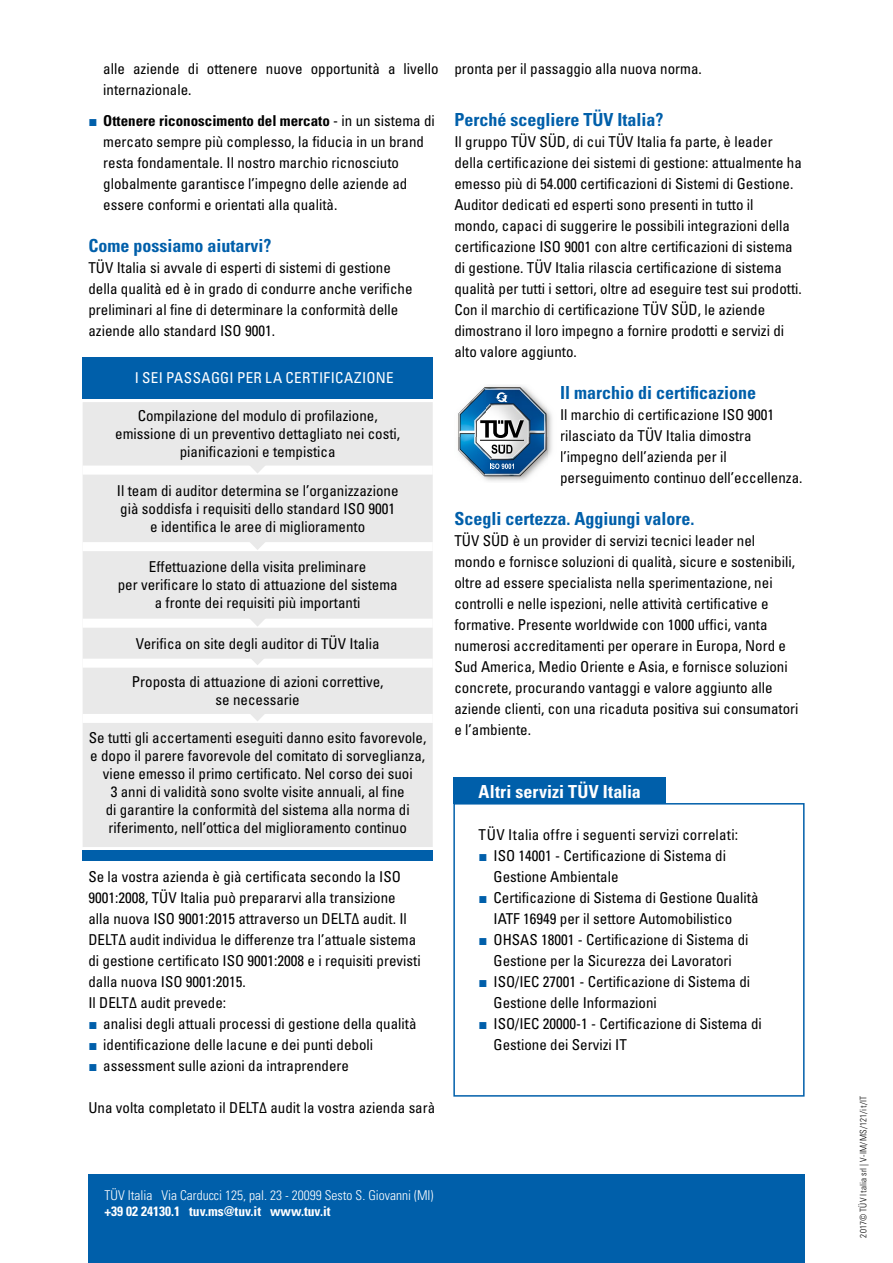
<style>
.page{position:relative;width:893px;height:1263px;background:#fff}
.page>*{position:absolute;margin:0;border:0;box-sizing:border-box;transform-origin:0 0}
.t1{font:700 condensed 18px "Univers LT Std";color:#005faa}
.t2{font:700 condensed 18px "Univers LT Std";letter-spacing:.005em;color:#fff}
.t3{font:condensed 15px/21px "Univers LT Std";color:#000}
.t4{font:condensed 15px "Univers LT Std";letter-spacing:.025em;color:#fff}
.t5{font:300 condensed 13.5px "Univers LT Std";color:#fff}
.t6{font:700 condensed 13.5px "Univers LT Std";color:#fff}
.t7{font:300 condensed 9px "Univers LT Std";letter-spacing:.025em;color:#000}
.s1{font-family:"Arial";font-stretch:normal;color:#005faa}
.s2{font-weight:700}
</style>
<div class="page">
<div style="left:88px;top:1174px;width:717px;height:89px;background:#005faa"></div>
<div style="left:83px;top:357px;width:350px;height:41px;background:#005faa"></div>
<div style="left:83px;top:402px;width:350px;height:445px;background:#e9e9e9"></div>
<div style="left:83px;top:466px;width:350px;height:9px;background:#fff"></div>
<div style="left:83px;top:542px;width:350px;height:9px;background:#fff"></div>
<div style="left:83px;top:619px;width:350px;height:9px;background:#fff"></div>
<div style="left:83px;top:659px;width:350px;height:9px;background:#fff"></div>
<div style="left:83px;top:714px;width:350px;height:9px;background:#fff"></div>
<svg style="left:245px;top:461px;width:25px;height:12px"></svg>
<svg style="left:245px;top:537px;width:25px;height:13px"></svg>
<svg style="left:245px;top:614px;width:25px;height:12px"></svg>
<svg style="left:245px;top:653px;width:25px;height:12px"></svg>
<svg style="left:245px;top:709px;width:25px;height:12px"></svg>
<div style="left:83px;top:850px;width:350px;height:11px;background:#005faa"></div>
<img style="left:458px;top:385px;width:94px;height:96px">
<svg style="left:479px;top:420px;width:45px;height:34px"></svg>
<svg style="left:495px;top:392px;width:13px;height:10px"></svg>
<svg style="left:490px;top:463px;width:24px;height:6px"></svg>
<div style="left:453px;top:803px;width:352px;height:294px;border:2px solid #005faa"></div>
<div style="left:453px;top:777px;width:213px;height:27px;background:#005faa"></div>
<p class="t3" style="left:103px;top:58px;width:337px">alle aziende di ottenere nuove opportunità a livello internazionale.</p>
<p class="t3" style="left:103px;top:110px;width:333px;text-indent:-15px"><span class="s1">■</span> <span class="s2">Ottenere riconoscimento del mercato</span> - in un sistema di mercato sempre più complesso, la fiducia in un brand resta fondamentale. Il nostro marchio ricnosciuto globalmente garantisce l’impegno delle aziende ad essere conformi e orientati alla qualità.</p>
<p class="t1" style="left:88px;top:235px;width:184px">Come possiamo aiutarvi?</p>
<p class="t3" style="left:88px;top:257px;width:326px">TÜV Italia si avvale di esperti di sistemi di gestione della qualità ed è in grado di condurre anche verifiche preliminari al fine di determinare la conformità delle aziende allo standard ISO 9001.</p>
<p class="t4" style="left:135px;top:368px;width:260px">I SEI PASSAGGI PER LA CERTIFICAZIONE</p>
<p class="t3" style="left:115px;top:407px;width:286px;line-height:18px;text-align:center">Compilazione del modulo di profilazione, emissione di un preventivo dettagliato nei costi, pianificazioni e tempistica</p>
<p class="t3" style="left:117px;top:481px;width:283px;line-height:18px;text-align:center">Il team di auditor determina se l’organizzazione già soddisfa i requisiti dello standard ISO 9001 e identifica le aree di miglioramento</p>
<p class="t3" style="left:118px;top:558px;width:281px;line-height:18px;text-align:center">Effettuazione della visita preliminare<br>per verificare lo stato di attuazione del sistema a fronte dei requisiti più importanti</p>
<p class="t3" style="left:136px;top:632px;width:245px">Verifica on site degli auditor di TÜV Italia</p>
<p class="t3" style="left:132px;top:673px;width:253px;line-height:18px;text-align:center">Proposta di attuazione di azioni correttive, se necessarie</p>
<p class="t3" style="left:89px;top:729px;width:339px;line-height:18px;text-align:center">Se tutti gli accertamenti eseguiti danno esito favorevole, e dopo il parere favorevole del comitato di sorveglianza, viene emesso il primo certificato. Nel corso dei suoi<br>3 anni di validità sono svolte visite annuali, al fine<br>di garantire la conformità del sistema alla norma di riferimento, nell’ottica del miglioramento continuo</p>
<p class="t3" style="left:88px;top:866px;width:334px">Se la vostra azienda è già certificata secondo la ISO 9001:2008, TÜV Italia può prepararvi alla transizione alla nuova ISO 9001:2015 attraverso un DELTΔ audit. Il DELTΔ audit individua le differenze tra l’attuale sistema di gestione certificato ISO 9001:2008 e i requisiti previsti dalla nuova ISO 9001:2015.<br>Il DELTΔ audit prevede:</p>
<p class="t3" style="left:88px;top:1013px;width:330px"><span class="s1">■</span> analisi degli attuali processi di gestione della qualità</p>
<p class="t3" style="left:88px;top:1034px;width:286px"><span class="s1">■</span> identificazione delle lacune e dei punti deboli</p>
<p class="t3" style="left:88px;top:1055px;width:262px"><span class="s1">■</span> assessment sulle azioni da intraprendere</p>
<p class="t3" style="left:88px;top:1097px;width:348px">Una volta completato il DELTΔ audit la vostra azienda sarà</p>
<p class="t3" style="left:454px;top:58px;width:249px">pronta per il passaggio alla nuova norma.</p>
<p class="t1" style="left:454px;top:109px;width:210px">Perché scegliere TÜV Italia?</p>
<p class="t3" style="left:454px;top:131px;width:349px">Il gruppo TÜV SÜD, di cui TÜV Italia fa parte, è leader della certificazione dei sistemi di gestione: attualmente ha emesso più di 54.000 certificazioni di Sistemi di Gestione.<br>Auditor dedicati ed esperti sono presenti in tutto il<br>mondo, capaci di suggerire le possibili integrazioni della certificazione ISO 9001 con altre certificazioni di sistema di gestione. TÜV Italia rilascia certificazione di sistema qualità per tutti i settori, oltre ad eseguire test sui prodotti.<br>Con il marchio di certificazione TÜV SÜD, le aziende dimostrano il loro impegno a fornire prodotti e servizi di alto valore aggiunto.</p>
<p class="t1" style="left:560px;top:382px;width:198px">Il marchio di certificazione</p>
<p class="t3" style="left:560px;top:404px;width:244px">Il marchio di certificazione ISO 9001 rilasciato da TÜV Italia dimostra l’impegno dell’azienda per il perseguimento continuo dell’eccellenza.</p>
<p class="t1" style="left:454px;top:508px;width:241px">Scegli certezza. Aggiungi valore.</p>
<p class="t3" style="left:454px;top:530px;width:346px">TÜV SÜD è un provider di servizi tecnici leader nel mondo e fornisce soluzioni di qualità, sicure e sostenibili, oltre ad essere specialista nella sperimentazione, nei controlli e nelle ispezioni, nelle attività certificative e formative. Presente worldwide con 1000 uffici, vanta numerosi accreditamenti per operare in Europa, Nord e Sud America, Medio Oriente e Asia, e fornisce soluzioni concrete, procurando vantaggi e valore aggiunto alle aziende clienti, con una ricaduta positiva sui consumatori e l’ambiente.</p>
<p class="t2" style="left:479px;top:781px;width:164px">Altri servizi TÜV Italia</p>
<p class="t3" style="left:479px;top:824px;width:261px">TÜV Italia offre i seguenti servizi correlati:</p>
<p class="t3" style="left:493px;top:845px;width:234px;text-indent:-15px"><span class="s1">■</span> ISO 14001 - Certificazione di Sistema di<br>Gestione Ambientale</p>
<p class="t3" style="left:493px;top:887px;width:266px;text-indent:-15px"><span class="s1">■</span> Certificazione di Sistema di Gestione Qualità<br>IATF 16949 per il settore Automobilistico</p>
<p class="t3" style="left:479px;top:929px;width:271px;text-align:center"><span class="s1">■</span> OHSAS 18001 - Certificazione di Sistema di<br>Gestione per la Sicurezza dei Lavoratori</p>
<p class="t3" style="left:493px;top:971px;width:258px;text-indent:-15px"><span class="s1">■</span> ISO/IEC 27001 - Certificazione di Sistema di<br>Gestione delle Informazioni</p>
<p class="t3" style="left:493px;top:1013px;width:270px;text-indent:-15px"><span class="s1">■</span> ISO/IEC 20000-1 - Certificazione di Sistema di<br>Gestione dei Servizi IT</p>
<p class="t5" style="left:104px;top:1187px;width:331px">TÜV Italia Via Carducci 125, pal. 23 - 20099 Sesto S. Giovanni (MI)</p>
<p class="t6" style="left:104px;top:1203px;width:228px">+39 02 24130.1 tuv.ms@tuv.it www.tuv.it</p>
<p class="t7" style="left:858px;top:1238px;width:144px;rotate:-90deg">2017© TÜV Italia srl | V-IM/MS/121/it/IT</p>
</div>
